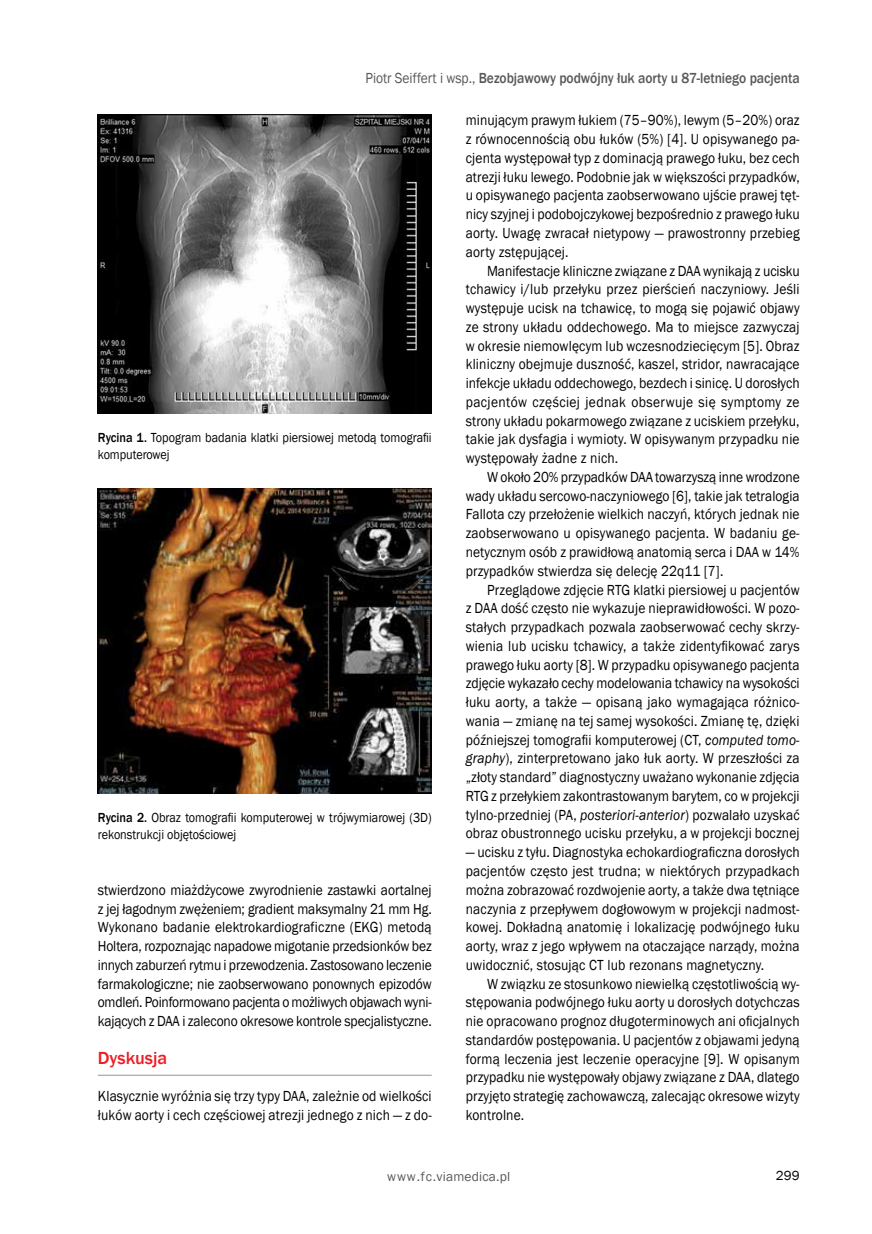
<style>
.page{position:relative;width:872px;height:1234px;background:#fff}
.page>*{position:absolute;margin:0;border:0;box-sizing:border-box;transform-origin:0 0}
.t1{font:500 18px "Franklin Gothic";color:#ed1d24}
.t2{font:15px/18.8px "Franklin Gothic";letter-spacing:.01em;color:#000;text-align:justify;scale:.9 1}
.t3{font:500 15px "Franklin Gothic";letter-spacing:-.005em;color:#58595b;scale:.9 1}
.t4{font:13.5px/17.2px "Franklin Gothic";color:#000;scale:.9 1}
.t5{font:13.5px "Franklin Gothic";letter-spacing:.015em;color:#58595b}
.t6{font:13.5px "Franklin Gothic";color:#000}
.s1{font-weight:400}
.s2{font-weight:500}
.s3{font-style:italic}
</style>
<div class="page">
<hr style="left:98px;top:1074px;width:334px;height:1px;background:#939598">
<img style="left:98px;top:114px;width:334px;height:299px">
<img style="left:98px;top:488px;width:334px;height:305px">
<p class="t3" style="left:365px;top:69px;width:484px"><span class="s1">Piotr Seiffert i wsp.,</span> Bezobjawowy podwójny łuk aorty u 87-letniego pacjenta</p>
<p class="t4" style="left:98px;top:428px;width:372px"><span class="s2">Rycina 1.</span> Topogram badania klatki piersiowej metodą tomografii komputerowej</p>
<p class="t4" style="left:98px;top:809px;width:372px"><span class="s2">Rycina 2.</span> Obraz tomografii komputerowej w trójwymiarowej (3D) rekonstrukcji objętościowej</p>
<p class="t2" style="left:98px;top:880px;width:372px">stwierdzono miażdżycowe zwyrodnienie zastawki aortalnej z jej łagodnym zwężeniem; gradient maksymalny 21 mm Hg.<br>Wykonano badanie elektrokardiograficzne (EKG) metodą Holtera, rozpoznając napadowe migotanie przedsionków bez innych zaburzeń rytmu i przewodzenia. Zastosowano leczenie farmakologiczne; nie zaobserwowano ponownych epizodów omdleń. Poinformowano pacjenta o możliwych objawach wyni&shy;kających z DAA i zalecono okresowe kontrole specjalistyczne.</p>
<p class="t1" style="left:98px;top:1046px;width:71px">Dyskusja</p>
<p class="t2" style="left:98px;top:1086px;width:372px">Klasycznie wyróżnia się trzy typy DAA, zależnie od wielkości łuków aorty i cech częściowej atrezji jednego z nich — z do-</p>
<p class="t2" style="left:466px;top:111px;width:372px">minującym prawym łukiem (75–90%), lewym (5–20%) oraz z równocennością obu łuków (5%) [4]. U opisywanego pa&shy;cjenta występował typ z dominacją prawego łuku, bez cech atrezji łuku lewego. Podobnie jak w większości przypadków, u opisywanego pacjenta zaobserwowano ujście prawej tęt&shy;nicy szyjnej i podobojczykowej bezpośrednio z prawego łuku aorty. Uwagę zwracał nietypowy — prawostronny przebieg aorty zstępującej.</p>
<p class="t2" style="left:466px;top:261px;width:372px;text-indent:21px">Manifestacje kliniczne związane z DAA wynikają z ucisku tchawicy i/lub przełyku przez pierścień naczyniowy. Jeśli występuje ucisk na tchawicę, to mogą się pojawić objawy ze strony układu oddechowego. Ma to miejsce zazwyczaj w okresie niemowlęcym lub wczesnodziecięcym [5]. Obraz kliniczny obejmuje duszność, kaszel, stridor, nawracające infekcje układu oddechowego, bezdech i sinicę. U dorosłych pacjentów częściej jednak obserwuje się symptomy ze strony układu pokarmowego związane z uciskiem przełyku, takie jak dysfagia i wymioty. W opisywanym przypadku nie występowały żadne z nich.</p>
<p class="t2" style="left:466px;top:468px;width:372px;text-indent:21px">W około 20% przypadków DAA towarzyszą inne wrodzone wady układu sercowo-naczyniowego [6], takie jak tetralogia Fallota czy przełożenie wielkich naczyń, których jednak nie zaobserwowano u opisywanego pacjenta. W badaniu ge&shy;netycznym osób z prawidłową anatomią serca i DAA w 14% przypadków stwierdza się delecję 22q11 [7].</p>
<p class="t2" style="left:466px;top:580px;width:372px;text-indent:21px">Przeglądowe zdjęcie RTG klatki piersiowej u pacjentów z DAA dość często nie wykazuje nieprawidłowości. W pozo&shy;stałych przypadkach pozwala zaobserwować cechy skrzy&shy;wienia lub ucisku tchawicy, a także zidentyfikować zarys prawego łuku aorty [8]. W przypadku opisywanego pacjenta zdjęcie wykazało cechy modelowania tchawicy na wysokości łuku aorty, a także — opisaną jako wymagająca różnico&shy;wania — zmianę na tej samej wysokości. Zmianę tę, dzięki późniejszej tomografii komputerowej (CT, <span class="s3">computed tomo&shy;graphy</span>), zinterpretowano jako łuk aorty. W przeszłości za „złoty standard” diagnostyczny uważano wykonanie zdjęcia RTG z przełykiem zakontrastowanym barytem, co w projekcji tylno-przedniej (PA, <span class="s3">posteriori-anterior</span>) pozwalało uzyskać obraz obustronnego ucisku przełyku, a w projekcji bocznej</p>
<p class="t2" style="left:466px;top:843px;width:372px">— ucisku z tyłu. Diagnostyka echokardiograficzna dorosłych pacjentów często jest trudna; w niektórych przypadkach można zobrazować rozdwojenie aorty, a także dwa tętniące naczynia z przepływem dogłowowym w projekcji nadmost&shy;kowej. Dokładną anatomię i lokalizację podwójnego łuku aorty, wraz z jego wpływem na otaczające narządy, można uwidocznić, stosując CT lub rezonans magnetyczny.</p>
<p class="t2" style="left:466px;top:974px;width:372px;text-indent:21px">W związku ze stosunkowo niewielką częstotliwością wy&shy;stępowania podwójnego łuku aorty u dorosłych dotychczas nie opracowano prognoz długoterminowych ani oficjalnych standardów postępowania. U pacjentów z objawami jedyną formą leczenia jest leczenie operacyjne [9]. W opisanym przypadku nie występowały objawy związane z DAA, dlatego przyjęto strategię zachowawczą, zalecając okresowe wizyty kontrolne.</p>
<p class="t5" style="left:387px;top:1168px;width:124px">www.fc.viamedica.pl</p>
<p class="t6" style="left:776px;top:1166px;width:25px">299</p>
</div>
